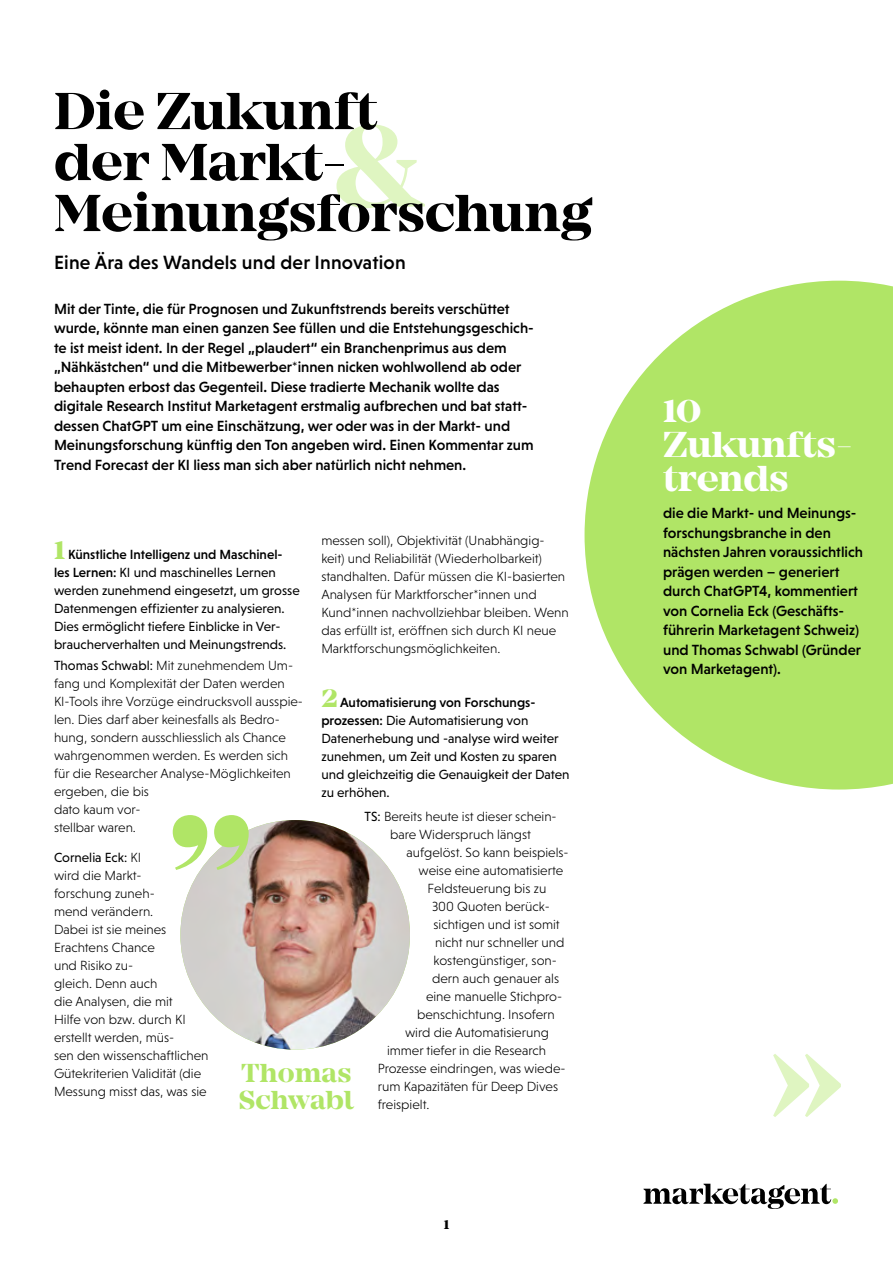
<style>
.page{position:relative;width:893px;height:1263px;background:#fff}
.page>*{position:absolute;margin:0;border:0;box-sizing:border-box;transform-origin:0 0}
.t1{font:700 180px "Mirador";color:#b0e566}
.t2{font:700 163.2px "Mirador";color:#dff5c1}
.t3{font:700 120px "Mirador";color:#dff5c1}
.t4{font:700 54px/51px "Mirador";letter-spacing:-.01em;color:#000}
.t5{font:700 37.5px/34.5px "Mirador";letter-spacing:-.01em;color:#fff}
.t6{font:700 30px "Mirador";color:#b0e566}
.t7{font:700 27px/27px "Mirador";color:#b0e566}
.t8{font:500 19.5px "Niveau Grotesk";letter-spacing:.01em;color:#000}
.t9{font:500 15px/19.5px "Niveau Grotesk";color:#000}
.t10{font:700 15px "Mirador";color:#000}
.t11{font:300 13.5px/18px "Niveau Grotesk";color:#000}
.t12{font:13.5px/18px "Niveau Grotesk";color:#000}
.s1{font-weight:500}
.s2{font-weight:400}
</style>
<div class="page">
<svg style="left:643px;top:1184px;width:195px;height:25px"></svg>
<svg style="left:585px;top:281px;width:308px;height:508px;fill:#b0e566"></svg>
<img style="left:180px;top:820px;width:230px;height:230px;border-radius:115px">
<h3 class="t4" style="left:54px;top:87px;width:540px">Die Zukunft<br>der Markt-<br>Meinungsforschung</h3>
<h3 class="t3" style="left:332px;top:96px;width:94px">&amp;</h3>
<h3 class="t8" style="left:54px;top:251px;width:353px">Eine Ära des Wandels und der Innovation</h3>
<p class="t9" style="left:54px;top:299px;width:481px">Mit der Tinte, die für Prognosen und Zukunftstrends bereits verschüttet wurde, könnte man einen ganzen See füllen und die Entstehungsgeschich&shy;te ist meist ident. In der Regel „plaudert“ ein Branchenprimus aus dem „Nähkästchen“ und die Mitbewerber*innen nicken wohlwollend ab oder behaupten erbost das Gegenteil. Diese tradierte Mechanik wollte das digitale Research Institut Marketagent erstmalig aufbrechen und bat statt&shy;dessen ChatGPT um eine Einschätzung, wer oder was in der Markt- und Meinungsforschung künftig den Ton angeben wird. Einen Kommentar zum Trend Forecast der KI liess man sich aber natürlich nicht nehmen.</p>
<h3 class="t5" style="left:663px;top:393px;width:191px">10<br>Zukunfts&shy;trends</h3>
<p class="t9" style="left:663px;top:503px;width:202px">die die Markt- und Meinungs&shy;forschungsbranche in den nächsten Jahren voraussichtlich prägen werden – generiert durch ChatGPT4, kommentiert von Cornelia Eck (Geschäfts&shy;führerin Marketagent Schweiz) und Thomas Schwabl (Gründer von Marketagent).</p>
<p class="t11" style="left:321px;top:531px;width:249px">messen soll), Objektivität (Unabhängig&shy;keit) und Reliabilität (Wiederholbarkeit) standhalten. Dafür müssen die KI-basierten Analysen für Marktforscher*innen und Kund*innen nachvollziehbar bleiben. Wenn das erfüllt ist, eröffnen sich durch KI neue Marktforschungsmöglichkeiten.</p>
<h3 class="t6" style="left:321px;top:679px;width:18px">2</h3>
<h3 class="t6" style="left:54px;top:531px;width:13px">1</h3>
<p class="t12" style="left:54px;top:545px;width:247px;text-indent:14px"><span class="s1">Künstliche Intelligenz und Maschinel&shy;les Lernen:</span> KI und maschinelles Lernen werden zunehmend eingesetzt, um grosse Datenmengen effizienter zu analysieren.<br>Dies ermöglicht tiefere Einblicke in Ver&shy;braucherverhalten und Meinungstrends.</p>
<p class="t11" style="left:54px;top:656px;width:251px"><span class="s2">Thomas Schwabl:</span> Mit zunehmendem Um&shy;fang und Komplexität der Daten werden KI-Tools ihre Vorzüge eindrucksvoll ausspie&shy;len. Dies darf aber keinesfalls als Bedro&shy;hung, sondern ausschliesslich als Chance wahrgenommen werden. Es werden sich für die Researcher Analyse-Möglichkeiten ergeben, die bis<br>dato kaum vor-<br>stellbar waren.</p>
<p class="t11" style="left:54px;top:848px;width:156px"><span class="s2">Cornelia Eck:</span> KI<br>wird die Markt-<br>forschung zuneh-<br>mend verändern.<br>Dabei ist sie meines<br>Erachtens Chance<br>und Risiko zu-<br>gleich. Denn auch<br>die Analysen, die mit<br>Hilfe von bzw. durch KI erstellt werden, müs-<br>sen den wissenschaftlichen<br>Gütekriterien Validität (die<br>Messung misst das, was sie</p>
<p class="t12" style="left:321px;top:693px;width:250px;text-indent:19px"><span class="s1">Automatisierung von Forschungs&shy;prozessen:</span> Die Automatisierung von Datenerhebung und -analyse wird weiter zunehmen, um Zeit und Kosten zu sparen und gleichzeitig die Genauigkeit der Daten zu erhöhen.</p>
<p class="t11" style="left:365px;top:807px;width:194px;text-align:center"><span class="s2">TS:</span> Bereits heute ist dieser schein&shy;bare Widerspruch längst</p>
<p class="t11" style="left:407px;top:843px;width:164px">aufgelöst. So kann beispiels-</p>
<p class="t11" style="left:419px;top:861px;width:146px">weise eine automatisierte</p>
<p class="t11" style="left:428px;top:879px;width:120px">Feldsteuerung bis zu</p>
<p class="t11" style="left:432px;top:897px;width:119px">300 Quoten berück-</p>
<p class="t11" style="left:434px;top:915px;width:128px">sichtigen und ist somit</p>
<p class="t11" style="left:435px;top:933px;width:131px">nicht nur schneller und</p>
<p class="t11" style="left:434px;top:951px;width:125px">kostengünstiger, son-</p>
<p class="t11" style="left:432px;top:969px;width:129px">dern auch genauer als</p>
<p class="t11" style="left:426px;top:987px;width:138px">eine manuelle Stichpro-</p>
<p class="t11" style="left:417px;top:1005px;width:139px">benschichtung. Insofern</p>
<p class="t11" style="left:405px;top:1023px;width:145px">wird die Automatisierung</p>
<p class="t11" style="left:387px;top:1041px;width:160px">immer tiefer in die Research</p>
<p class="t11" style="left:378px;top:1059px;width:189px">Prozesse eindringen, was wiede-</p>
<p class="t11" style="left:378px;top:1077px;width:182px">rum Kapazitäten für Deep Dives</p>
<p class="t11" style="left:378px;top:1095px;width:53px">freispielt.</p>
<h1 class="t1" style="left:167px;top:681px;width:88px">„</h1>
<h3 class="t7" style="left:239px;top:1060px;width:116px">Thomas<br>Schwabl</h3>
<h2 class="t2" style="left:769px;top:987px;width:77px">»</h2>
<p class="t10" style="left:444px;top:1215px;width:7px">1</p>
</div>
